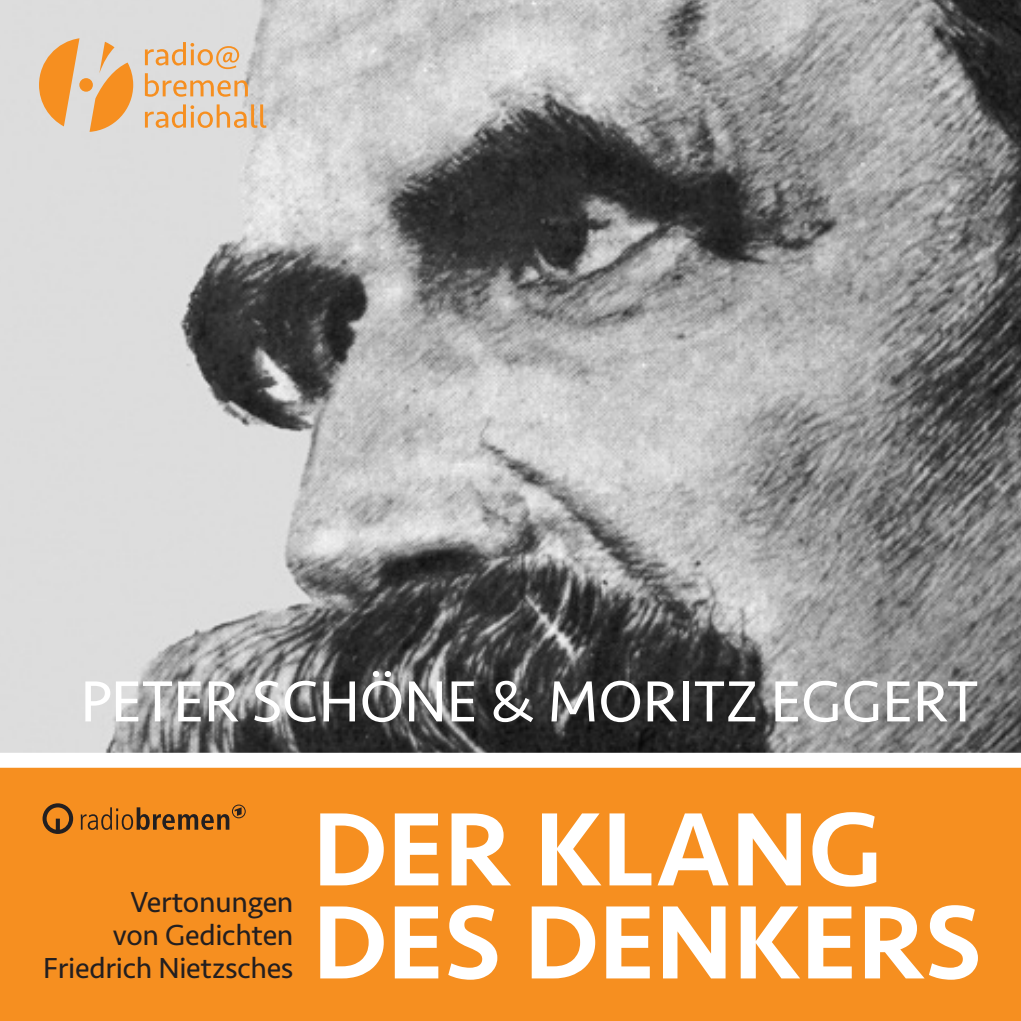
<style>
.page{position:relative;width:1021px;height:1021px;background:#fff}
.page>*{position:absolute;margin:0;border:0;box-sizing:border-box;transform-origin:0 0}
.t1{font:500 108px/93px "Seravek";color:#fff}
.t2{font:60px "Seravek Basic";color:#fff}
.t3{font:30px/33px "Seravek Basic";letter-spacing:-.01em;color:#231f20;text-align:right}
</style>
<div class="page">
<div style="left:0;top:0;width:1020px;height:1020px;background:#f68f20"></div>
<img style="left:0;top:0;width:1020px;height:752px">
<div style="left:0;top:752px;width:1020px;height:15px;background:#fff"></div>
<svg style="left:89px;top:42px;width:44px;height:90px"></svg>
<svg style="left:39px;top:38px;width:40px;height:88px"></svg>
<div style="left:79px;top:78px;width:14px;height:14px;background:#f68f20;border-radius:50%"></div>
<svg style="left:145px;top:104px;width:121px;height:24px"></svg>
<svg style="left:145px;top:42px;width:103px;height:55px"></svg>
<svg style="left:43px;top:803px;width:30px;height:31px"></svg>
<svg style="left:81px;top:804px;width:165px;height:26px"></svg>
<h2 class="t2" style="left:81px;top:665px;width:725px">Peter Schön e &amp; Moritz Egg</h2>
<h2 class="t2" style="left:882px;top:665px;width:97px">ert</h2>
<p class="t3" style="left:43px;top:885px;width:252px">Vertonungen<br>von Gedichten<br>Friedrich Nietzsches</p>
<h1 class="t1" style="left:313px;top:803px;width:670px">DER KLANG<br>DES DENKERS</h1>
</div>
